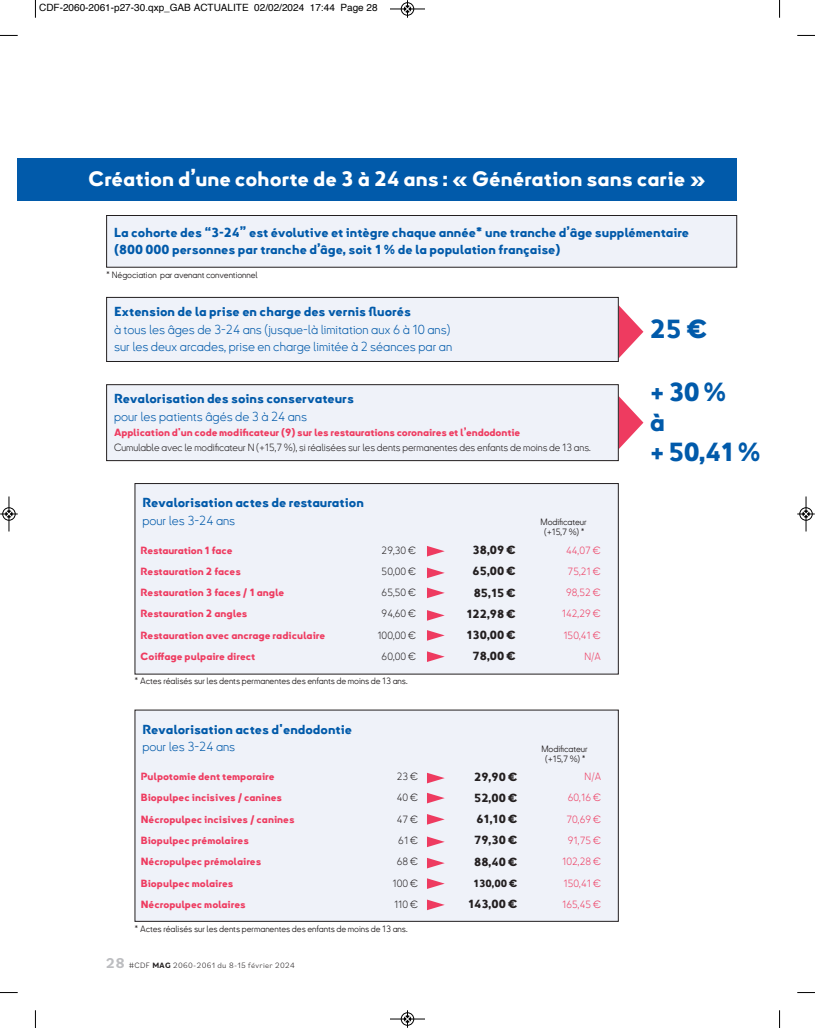
<style>
.page{position:relative;width:815px;height:1028px;background:#fff}
.page>*{position:absolute;margin:0;border:0;box-sizing:border-box;transform-origin:0 0}
.t1{font:25px "Kreadon EB";letter-spacing:-.025em;color:#015aaa}
.t2{font:20px "Kreadon EB";color:#fff}
.t3{font:12.5px/17.5px "Kreadon EB";color:#015aaa}
.t4{font:12.5px/17.5px "Kreadon L";color:#015aaa}
.t5{font:11.25px "Kreadon EB";color:#231f20}
.t6{font:10px "Kreadon EB";color:#ee3b60}
.t7{font:10px "Kreadon L";letter-spacing:-.01em;color:#231f20}
.t8{font:10px "Kreadon L";color:#ee3b60}
.t9{font:10px "Helvetica";color:#000}
.t10{font:10px "Kreadon EB";color:#231f20}
.t11{font:8.75px "Kreadon R";letter-spacing:-.01em;color:#231f20}
.t12{font:300 8.12px "Bilo";letter-spacing:.05em;color:#231f20}
.s1{font-family:"Kreadon EB"}
.s2{font-family:"Kreadon L"}
.s3{font-weight:700;font-size:15px;color:#bcbdc0}
.s4{font-weight:700}
</style>
<div class="page">
<svg style="left:619px;top:396px;width:24px;height:53px"></svg>
<svg style="left:619px;top:305px;width:24px;height:53px"></svg>
<div style="left:107px;top:385px;width:511px;height:75px;background:#eff2f9"></div>
<div style="left:106px;top:384px;width:513px;height:77px;border:1px solid #231f20"></div>
<div style="left:107px;top:215px;width:630px;height:52px;background:#eff2f9"></div>
<div style="left:106px;top:215px;width:631px;height:52px;border:1px solid #231f20"></div>
<div style="left:135px;top:483px;width:483px;height:191px;background:#eff2f9"></div>
<div style="left:135px;top:483px;width:484px;height:191px;border:1px solid #231f20"></div>
<div style="left:107px;top:297px;width:511px;height:64px;background:#eff2f9"></div>
<div style="left:106px;top:297px;width:513px;height:65px;border:1px solid #231f20"></div>
<svg style="left:427px;top:546px;width:18px;height:10px"></svg>
<svg style="left:427px;top:567px;width:18px;height:11px"></svg>
<svg style="left:427px;top:587px;width:18px;height:11px"></svg>
<svg style="left:427px;top:610px;width:18px;height:10px"></svg>
<svg style="left:427px;top:630px;width:18px;height:10px"></svg>
<svg style="left:427px;top:651px;width:18px;height:11px"></svg>
<div style="left:135px;top:710px;width:483px;height:211px;background:#eff2f9"></div>
<svg style="left:427px;top:772px;width:18px;height:11px"></svg>
<svg style="left:427px;top:792px;width:18px;height:11px"></svg>
<svg style="left:427px;top:814px;width:18px;height:10px"></svg>
<svg style="left:427px;top:836px;width:18px;height:11px"></svg>
<svg style="left:427px;top:857px;width:18px;height:11px"></svg>
<svg style="left:427px;top:878px;width:18px;height:11px"></svg>
<svg style="left:427px;top:899px;width:18px;height:11px"></svg>
<div style="left:18px;top:159px;width:719px;height:42px;background:#015aaa"></div>
<svg style="left:35px;top:0;width:1px;height:18px"></svg>
<svg style="left:0;top:35px;width:18px;height:1px"></svg>
<svg style="left:779px;top:0;width:1px;height:18px"></svg>
<svg style="left:797px;top:35px;width:18px;height:1px"></svg>
<svg style="left:35px;top:1010px;width:1px;height:18px"></svg>
<svg style="left:0;top:992px;width:18px;height:1px"></svg>
<svg style="left:779px;top:1010px;width:1px;height:18px"></svg>
<svg style="left:797px;top:992px;width:18px;height:1px"></svg>
<div style="left:401px;top:2px;width:13px;height:14px;border:1px solid #fff;border-radius:50%"></div>
<hr style="left:390px;top:9px;width:35px;height:1px;background:#000">
<div style="left:401px;top:3px;width:13px;height:12px;border:1px solid #000;border-radius:50%"></div>
<svg style="left:404px;top:0;width:7px;height:18px"></svg>
<hr style="left:390px;top:1018px;width:35px;height:1px;background:#000">
<div style="left:401px;top:1012px;width:13px;height:13px;border:1px solid #000;border-radius:50%"></div>
<svg style="left:404px;top:1010px;width:7px;height:17px"></svg>
<div style="left:2px;top:507px;width:14px;height:13px;border:1px solid #fff;border-radius:50%"></div>
<hr style="left:9px;top:496px;width:1px;height:35px;background:#000">
<div style="left:3px;top:507px;width:12px;height:13px;border:1px solid #000;border-radius:50%"></div>
<svg style="left:0;top:511px;width:18px;height:6px"></svg>
<div style="left:799px;top:507px;width:14px;height:13px;border:1px solid #fff;border-radius:50%"></div>
<hr style="left:806px;top:496px;width:1px;height:35px;background:#000">
<div style="left:800px;top:507px;width:12px;height:13px;border:1px solid #000;border-radius:50%"></div>
<svg style="left:797px;top:511px;width:18px;height:6px"></svg>
<p class="t9" style="left:39px;top:4px;width:340px">CDF-2060-2061-p27-30.qxp_GAB ACTUALITE 02/02/2024 17:44 Page 28</p>
<p class="t2" style="left:89px;top:172px;width:618px">Création d’une cohorte de 3 à 24 ans : « Génération sans carie »</p>
<p class="t3" style="left:114px;top:225px;width:577px">La cohorte des “3-24” est évolutive et intègre chaque année* une tranche d’âge supplémentaire (800 000 personnes par tranche d’âge, soit 1 % de la population française)</p>
<p class="t11" style="left:106px;top:271px;width:153px">* Négociation par avenant conventionnel</p>
<p class="t4" style="left:114px;top:304px;width:338px"><span class="s1">Extension de la prise en charge des vernis fluorés<br></span>à tous les âges de 3-24 ans (jusque-là limitation aux 6 à 10 ans)</p>
<p class="t4" style="left:114px;top:339px;width:340px">sur les deux arcades, prise en charge limitée à 2 séances par an</p>
<p class="t3" style="left:114px;top:391px;width:242px">Revalorisation des soins conservateurs <span class="s2">pour les patients âgés de 3 à 24 ans</span></p>
<p class="t6" style="left:114px;top:428px;width:408px">Application d'un code modificateur (9) sur les restaurations coronaires et l’endodontie</p>
<p class="t7" style="left:114px;top:443px;width:478px">Cumulable avec le modificateur N (+15,7 %), si réalisées sur les dents permanentes des enfants de moins de 13 ans.</p>
<p class="t3" style="left:142px;top:495px;width:223px">Revalorisation actes de restauration <span class="s2">pour les 3-24 ans</span></p>
<p class="t11" style="left:540px;top:519px;width:48px">Modificateur</p>
<p class="t11" style="left:544px;top:529px;width:42px">(+15,7 %) *</p>
<p class="t6" style="left:140px;top:546px;width:94px">Restauration 1 face</p>
<p class="t7" style="left:382px;top:546px;width:36px">29,30 €</p>
<p class="t5" style="left:473px;top:546px;width:45px">38,09 €</p>
<p class="t8" style="left:566px;top:546px;width:36px">44,07 €</p>
<p class="t6" style="left:140px;top:567px;width:102px">Restauration 2 faces</p>
<p class="t7" style="left:382px;top:567px;width:36px">50,00 €</p>
<p class="t5" style="left:473px;top:567px;width:45px">65,00 €</p>
<p class="t8" style="left:568px;top:567px;width:35px">75,21 €</p>
<p class="t6" style="left:140px;top:589px;width:145px">Restauration 3 faces / 1 angle</p>
<p class="t7" style="left:382px;top:589px;width:36px">65,50 €</p>
<p class="t5" style="left:474px;top:588px;width:44px">85,15 €</p>
<p class="t8" style="left:566px;top:589px;width:36px">98,52 €</p>
<p class="t6" style="left:140px;top:610px;width:108px">Restauration 2 angles</p>
<p class="t7" style="left:382px;top:610px;width:36px">94,60 €</p>
<p class="t5" style="left:467px;top:609px;width:51px">122,98 €</p>
<p class="t8" style="left:562px;top:610px;width:40px">142,29 €</p>
<p class="t6" style="left:140px;top:631px;width:186px">Restauration avec ancrage radiculaire</p>
<p class="t7" style="left:377px;top:631px;width:40px">100,00 €</p>
<p class="t5" style="left:467px;top:631px;width:51px">130,00 €</p>
<p class="t8" style="left:563px;top:631px;width:39px">150,41 €</p>
<p class="t6" style="left:140px;top:652px;width:117px">Coiffage pulpaire direct</p>
<p class="t7" style="left:382px;top:652px;width:36px">60,00 €</p>
<p class="t5" style="left:473px;top:652px;width:45px">78,00 €</p>
<p class="t8" style="left:584px;top:652px;width:18px">N/A</p>
<p class="t11" style="left:135px;top:677px;width:274px">* Actes réalisés sur les dents permanentes des enfants de moins de 13 ans.</p>
<p class="t3" style="left:142px;top:722px;width:211px">Revalorisation actes d'endodontie <span class="s2">pour les 3-24 ans</span></p>
<p class="t11" style="left:541px;top:745px;width:48px">Modificateur</p>
<p class="t11" style="left:545px;top:755px;width:42px">(+15,7 %) *</p>
<p class="t6" style="left:141px;top:773px;width:135px">Pulpotomie dent temporaire</p>
<p class="t7" style="left:397px;top:773px;width:23px">23 €</p>
<p class="t5" style="left:474px;top:772px;width:45px">29,90 €</p>
<p class="t8" style="left:585px;top:773px;width:18px">N/A</p>
<p class="t6" style="left:141px;top:794px;width:143px">Biopulpec incisives / canines</p>
<p class="t7" style="left:397px;top:794px;width:23px">40 €</p>
<p class="t5" style="left:474px;top:793px;width:45px">52,00 €</p>
<p class="t8" style="left:568px;top:794px;width:35px">60,16 €</p>
<p class="t6" style="left:141px;top:815px;width:155px">Nécropulpec incisives / canines</p>
<p class="t7" style="left:397px;top:815px;width:23px">47 €</p>
<p class="t5" style="left:476px;top:815px;width:43px">61,10 €</p>
<p class="t8" style="left:566px;top:815px;width:36px">70,69 €</p>
<p class="t6" style="left:141px;top:836px;width:110px">Biopulpec prémolaires</p>
<p class="t7" style="left:398px;top:836px;width:21px">61 €</p>
<p class="t5" style="left:474px;top:836px;width:45px">79,30 €</p>
<p class="t8" style="left:568px;top:836px;width:35px">91,75 €</p>
<p class="t6" style="left:141px;top:858px;width:122px">Nécropulpec prémolaires</p>
<p class="t7" style="left:397px;top:858px;width:23px">68 €</p>
<p class="t5" style="left:474px;top:857px;width:45px">88,40 €</p>
<p class="t8" style="left:562px;top:858px;width:40px">102,28 €</p>
<p class="t6" style="left:141px;top:879px;width:94px">Biopulpec molaires</p>
<p class="t7" style="left:393px;top:879px;width:27px">100 €</p>
<p class="t10" style="left:474px;top:879px;width:45px">130,00 €</p>
<p class="t8" style="left:564px;top:879px;width:39px">150,41 €</p>
<p class="t6" style="left:141px;top:900px;width:107px">Nécropulpec molaires</p>
<p class="t7" style="left:394px;top:900px;width:26px">110 €</p>
<p class="t5" style="left:468px;top:900px;width:51px">143,00 €</p>
<p class="t8" style="left:562px;top:900px;width:40px">165,45 €</p>
<p class="t11" style="left:135px;top:925px;width:274px">* Actes réalisés sur les dents permanentes des enfants de moins de 13 ans.</p>
<p class="t12" style="left:106px;top:960px;width:190px"><span class="s3">28</span> #CDF <span class="s4">MAG</span> 2060-2061 du 8-15 février 2024</p>
<p class="t1" style="left:650px;top:319px;width:59px">25 €</p>
<p class="t1" style="left:650px;top:382px;width:78px">+ 30 %</p>
<p class="t1" style="left:650px;top:412px;width:17px">à</p>
<p class="t1" style="left:650px;top:442px;width:112px">+ 50,41 %</p>
</div>
